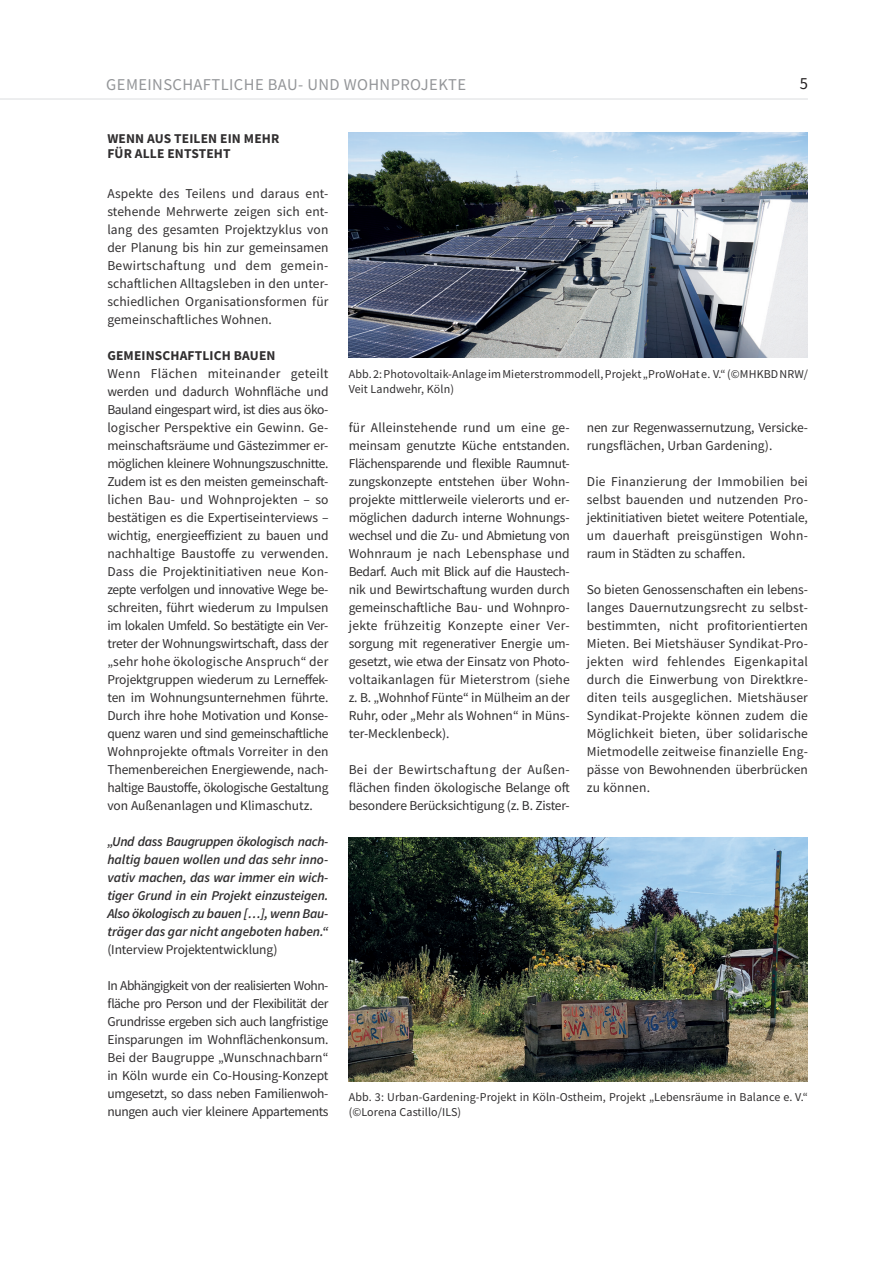
<style>
.page{position:relative;width:893px;height:1263px;background:#fff}
.page>*{position:absolute;margin:0;border:0;box-sizing:border-box;transform-origin:0 0}
.t1{font:16.5px "Source Sans Pro";letter-spacing:.025em;color:#939598}
.t2{font:16.5px "Source Sans Pro";color:#231f20}
.t3{font:13.5px/18px "Source Sans Pro";color:#312f30;text-align:justify}
.t4{font:italic 600 13.5px/18px "Source Sans Pro";color:#312f30;text-align:justify}
.t5{font:700 13.5px/15px "Source Sans Pro";letter-spacing:.01em;color:#312f30}
.t6{font:12px/15px "Source Sans Pro";letter-spacing:.01em;color:#312f30}
</style>
<div class="page">
<hr style="left:0;top:99px;width:808px;height:1px;background:#dcdddf">
<img style="left:349px;top:133px;width:459px;height:225px">
<img style="left:349px;top:838px;width:459px;height:243px">
<p class="t1" style="left:106px;top:74px;width:361px">GEMEINSCHAFTLICHE BAU- UND WOHNPROJEKTE</p>
<p class="t2" style="left:800px;top:73px;width:10px">5</p>
<p class="t5" style="left:107px;top:131px;width:174px">WENN AUS TEILEN EIN MEHR<br>FÜR ALLE ENTSTEHT</p>
<p class="t3" style="left:107px;top:184px;width:223px">Aspekte des Teilens und daraus ent&shy;stehende Mehrwerte zeigen sich ent&shy;lang des gesamten Projektzyklus von der Planung bis hin zur gemeinsamen Bewirtschaftung und dem gemein&shy;schaftlichen Alltagsleben in den unter&shy;schiedlichen Organisationsformen für gemeinschaftliches Wohnen.</p>
<p class="t5" style="left:107px;top:348px;width:170px">GEMEINSCHAFTLICH BAUEN</p>
<p class="t3" style="left:107px;top:364px;width:223px">Wenn Flächen miteinander geteilt werden und dadurch Wohnfläche und Bauland eingespart wird, ist dies aus öko&shy;logischer Perspektive ein Gewinn. Ge&shy;meinschaftsräume und Gästezimmer er&shy;möglichen kleinere Wohnungszuschnitte.<br>Zudem ist es den meisten gemeinschaft&shy;lichen Bau- und Wohnprojekten – so bestätigen es die Expertiseinterviews – wichtig, energieeffizient zu bauen und nachhaltige Baustoffe zu verwenden.<br>Dass die Projektinitiativen neue Kon&shy;zepte verfolgen und innovative Wege be&shy;schreiten, führt wiederum zu Impulsen im lokalen Umfeld. So bestätigte ein Ver&shy;treter der Wohnungswirtschaft, dass der „sehr hohe ökologische Anspruch“ der Projektgruppen wiederum zu Lerneffek&shy;ten im Wohnungsunternehmen führte.<br>Durch ihre hohe Motivation und Konse&shy;quenz waren und sind gemeinschaftliche Wohnprojekte oftmals Vorreiter in den Themenbereichen Energiewende, nach&shy;haltige Baustoffe, ökologische Gestaltung von Außenanlagen und Klimaschutz.</p>
<p class="t4" style="left:107px;top:832px;width:223px">„Und dass Baugruppen ökologisch nach&shy;haltig bauen wollen und das sehr inno&shy;vativ machen, das war immer ein wich&shy;tiger Grund in ein Projekt einzusteigen.<br>Also ökologisch zu bauen […], wenn Bau&shy;träger das gar nicht angeboten haben.“</p>
<p class="t3" style="left:107px;top:940px;width:172px">(Interview Projektentwicklung)</p>
<p class="t3" style="left:107px;top:976px;width:223px">In Abhängigkeit von der realisierten Wohn&shy;fläche pro Person und der Flexibilität der Grundrisse ergeben sich auch langfristige Einsparungen im Wohnflächenkonsum.<br>Bei der Baugruppe „Wunschnachbarn“ in Köln wurde ein Co-Housing-Konzept umgesetzt, so dass neben Familienwoh&shy;nungen auch vier kleinere Appartements</p>
<p class="t6" style="left:349px;top:366px;width:461px">Abb. 2: Photovoltaik-Anlage im Mieterstrommodell, Projekt „ProWoHat e. V.“ (©MHKBD NRW/<br>Veit Landwehr, Köln)</p>
<p class="t3" style="left:349px;top:418px;width:223px">für Alleinstehende rund um eine ge&shy;meinsam genutzte Küche entstanden.<br>Flächensparende und flexible Raumnut&shy;zungskonzepte entstehen über Wohn&shy;projekte mittlerweile vielerorts und er&shy;möglichen dadurch interne Wohnungs&shy;wechsel und die Zu- und Abmietung von Wohnraum je nach Lebensphase und Bedarf. Auch mit Blick auf die Haustech&shy;nik und Bewirtschaftung wurden durch gemeinschaftliche Bau- und Wohnpro&shy;jekte frühzeitig Konzepte einer Ver&shy;sorgung mit regenerativer Energie um&shy;gesetzt, wie etwa der Einsatz von Photo&shy;voltaikanlagen für Mieterstrom (siehe z. B. „Wohnhof Fünte“ in Mülheim an der Ruhr, oder „Mehr als Wohnen“ in Müns&shy;ter-Mecklenbeck).</p>
<p class="t3" style="left:349px;top:760px;width:223px">Bei der Bewirtschaftung der Außen&shy;flächen finden ökologische Belange oft besondere Berücksichtigung (z. B. Zister-</p>
<p class="t3" style="left:587px;top:418px;width:223px">nen zur Regenwassernutzung, Versicke&shy;rungsflächen, Urban Gardening).</p>
<p class="t3" style="left:587px;top:472px;width:223px">Die Finanzierung der Immobilien bei selbst bauenden und nutzenden Pro&shy;jektinitiativen bietet weitere Potentiale, um dauerhaft preisgünstigen Wohn&shy;raum in Städten zu schaffen.</p>
<p class="t3" style="left:587px;top:580px;width:223px">So bieten Genossenschaften ein lebens&shy;langes Dauernutzungsrecht zu selbst&shy;bestimmten, nicht profitorientierten Mieten. Bei Mietshäuser Syndikat-Pro&shy;jekten wird fehlendes Eigenkapital durch die Einwerbung von Direktkre&shy;diten teils ausgeglichen. Mietshäuser Syndikat-Projekte können zudem die Möglichkeit bieten, über solidarische Mietmodelle zeitweise finanzielle Eng&shy;pässe von Bewohnenden überbrücken zu können.</p>
<p class="t6" style="left:349px;top:1089px;width:461px">Abb. 3: Urban-Gardening-Projekt in Köln-Ostheim, Projekt „Lebensräume in Balance e. V.“ (©Lorena Castillo/ILS)</p>
</div>
